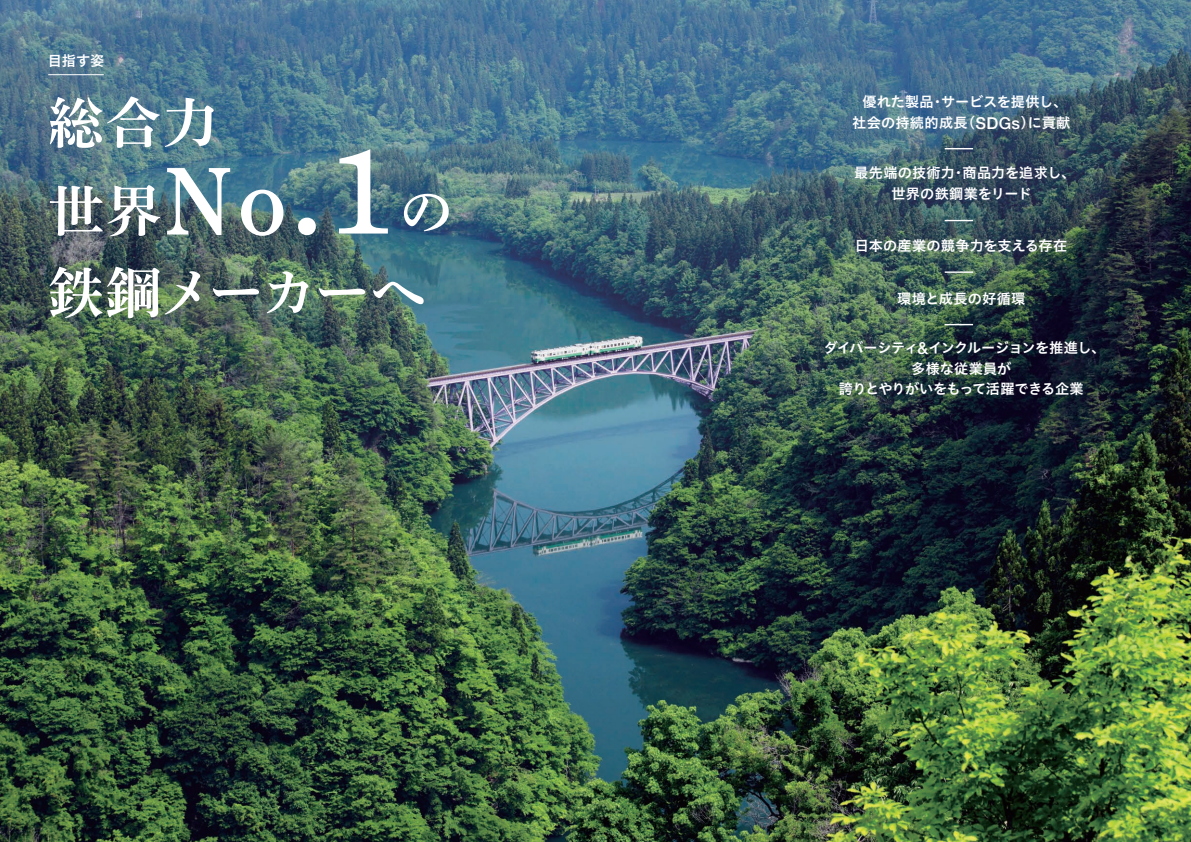
<style>
.page{position:relative;width:1191px;height:842px;background:#fff}
.page>*{position:absolute;margin:0;border:0;box-sizing:border-box;transform-origin:0 0}
.t1{font:55.3px/87.6px "Shuei Min Pro B";letter-spacing:.02em;color:#fff}
.t2{font:55.3px "Shuei Min Pro B";letter-spacing:-.04em;color:#fff}
.t3{font:14.2px/20.6px "Hiragino UD Sans Std N W6";color:#fff;text-align:center}
.t4{font:14.2px/20.6px "Hiragino UD Sans Std N W6";letter-spacing:-.035em;color:#fff;text-align:center}
.t5{font:14.2px "Hiragino UD Sans Std N W6";letter-spacing:.02em;color:#fff}
.s1{font-size:95px}
.s2{font-size:119.1px}
.s3{font-family:"Helvetica Neue";font-weight:500;font-size:16.4px}
</style>
<div class="page">
<img style="left:0;top:0;width:1191px;height:842px">
<hr style="left:48px;top:74px;width:56px;height:1px;background:#fff">
<svg style="left:944px;top:148px;width:29px;height:1px"></svg>
<svg style="left:944px;top:220px;width:29px;height:1px"></svg>
<hr style="left:944px;top:271px;width:29px;height:2px;background:#fff">
<svg style="left:944px;top:324px;width:29px;height:1px"></svg>
<p class="t3" style="left:48px;top:50px;width:58px">目指す姿</p>
<h1 class="t1" style="left:48px;top:77px;width:407px">総合力<br>世界<span class="s1">No</span><span class="s2">.1</span>の</h1>
<h1 class="t2" style="left:48px;top:252px;width:379px">鉄鋼メーカーへ</h1>
<p class="t3" style="left:852px;top:91px;width:220px">優れた製品・サービスを提供し、社会の持続的成長（<span class="s3">SDGs</span>）に貢献</p>
<p class="t3" style="left:854px;top:162px;width:223px">最先端の技術力・商品力を追求し、世界の鉄鋼業をリード</p>
<p class="t3" style="left:855px;top:235px;width:214px">日本の産業の競争力を支える存在</p>
<p class="t5" style="left:897px;top:288px;width:130px">環境と成長の好循環</p>
<p class="t4" style="left:824px;top:337px;width:283px">ダイバーシティ<span class="s3">&amp;</span>インクルージョンを推進し、多様な従業員が<br>誇りとやりがいをもって活躍できる企業</p>
</div>
